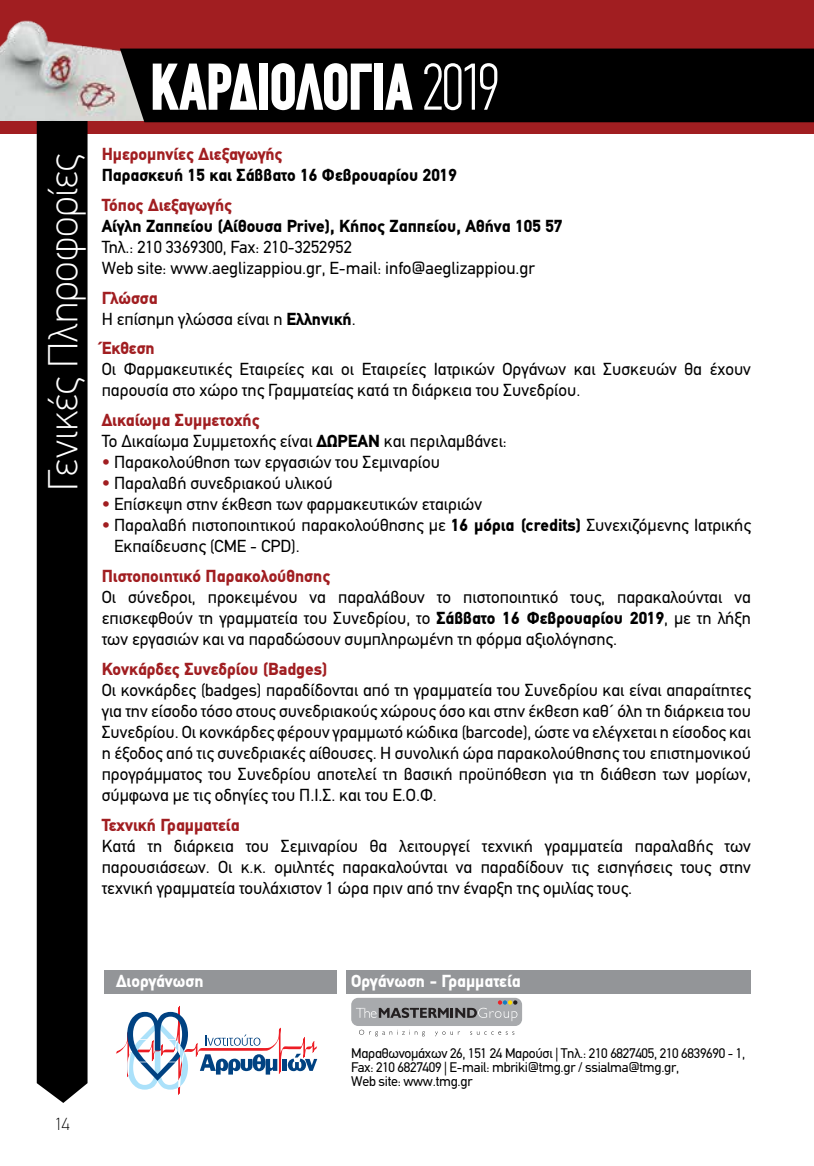
<style>
.page{position:relative;width:814px;height:1166px;background:#fff}
.page>*{position:absolute;margin:0;border:0;box-sizing:border-box;transform-origin:0 0}
.t1{font:900 66.33px "PF Din Text Compressed";letter-spacing:-.04em;color:#fff}
.t2{font:100 42px "PF Din Text";letter-spacing:-.01em;color:#fff}
.t3{font:17.5px/21px "PF Din Text";color:#000}
.t4{font:900 17.5px "PF Din Text";color:#a11e21}
.t5{font:900 17.5px "PF Din Text";color:#000}
.t6{font:900 17.5px "PF Din Text";color:#fff}
.t7{font:100 17.5px "PF Din Text";color:#000}
.t8{font:14px/14px "PF Din Text";letter-spacing:-.02em;color:#000}
.s1{font-weight:100}
.s2{font-weight:900;color:#a11e21}
.s3{font-weight:900}
.s4{color:#a11e21}
</style>
<div class="page">
<div style="left:0;top:0;width:814px;height:134px;background:#a11e21"></div>
<div style="left:37px;top:120px;width:50px;height:983px;background:#000"></div>
<img style="left:0;top:20px;width:154px;height:100px">
<div style="left:120px;top:49px;width:694px;height:73px;background:#000"></div>
<svg style="left:116px;top:1006px;width:201px;height:89px"></svg>
<div style="left:104px;top:970px;width:233px;height:24px;background:#939598"></div>
<div style="left:346px;top:970px;width:404px;height:24px;background:#939598"></div>
<div style="left:351px;top:998px;width:171px;height:28px;background:#a8aaad;border-radius:7px"></div>
<svg style="left:359px;top:1030px;width:66px;height:6px"></svg>
<svg style="left:435px;top:1031px;width:25px;height:5px"></svg>
<svg style="left:470px;top:1031px;width:44px;height:4px"></svg>
<svg style="left:356px;top:1000px;width:161px;height:21px"></svg>
<h1 class="t1" style="left:149px;top:48px;width:352px">ΚΑΡΔΙΟΛΟΓΙΑ <span class="s1">2019</span></h1>
<h2 class="t2" style="left:38px;top:491px;width:338px;rotate:-90deg">Γενικές Πληροφορίες</h2>
<p class="t4" style="left:102px;top:144px;width:182px">Ημερομηνίες Διεξαγωγής</p>
<p class="t5" style="left:102px;top:165px;width:357px">Παρασκευή 15 και Σάββατο 16 Φεβρουαρίου 2019</p>
<p class="t4" style="left:102px;top:194px;width:132px">Τόπος Διεξαγωγής</p>
<p class="t5" style="left:102px;top:215px;width:462px">Αίγλη Ζαππείου (Αίθουσα Prive), Κήπος Ζαππείου, Αθήνα 105 57</p>
<p class="t3" style="left:102px;top:236px;width:435px">Τηλ.: 210 3369300, Fax: 210-3252952<br>Web site: www.aeglizappiou.gr, E-mail: info@aeglizappiou.gr</p>
<p class="t3" style="left:102px;top:287px;width:255px"><span class="s2">Γλώσσα<br></span>Η επίσημη γλώσσα είναι η <span class="s3">Ελληνική</span>.</p>
<p class="t4" style="left:102px;top:338px;width:55px">Έκθεση</p>
<p class="t3" style="left:102px;top:359px;width:650px">Οι Φαρμακευτικές Εταιρείες και οι Εταιρείες Ιατρικών Οργάνων και Συσκευών θα έχουν παρουσία στο χώρο της Γραμματείας κατά τη διάρκεια του Συνεδρίου.</p>
<p class="t3" style="left:102px;top:410px;width:406px"><span class="s2">Δικαίωμα Συμμετοχής<br></span>Το Δικαίωμα Συμμετοχής είναι <span class="s3">ΔΩΡΕΑΝ</span> και περιλαμβάνει:</p>
<p class="t3" style="left:102px;top:452px;width:340px"><span class="s4">•</span> Παρακολούθηση των εργασιών του Σεμιναρίου</p>
<p class="t3" style="left:102px;top:473px;width:232px"><span class="s4">•</span> Παραλαβή συνεδριακού υλικού</p>
<p class="t3" style="left:102px;top:494px;width:382px"><span class="s4">•</span> Επίσκεψη στην έκθεση των φαρμακευτικών εταιριών</p>
<p class="t3" style="left:114px;top:515px;width:638px;text-indent:-12px"><span class="s4">•</span> Παραλαβή πιστοποιητικού παρακολούθησης με <span class="s3">16 μόρια (credits)</span> Συνεχιζόμενης Ιατρικής<br>Εκπαίδευσης (CME - CPD).</p>
<p class="t4" style="left:102px;top:565px;width:230px">Πιστοποιητικό Παρακολούθησης</p>
<p class="t3" style="left:102px;top:586px;width:650px;text-align:justify">Οι σύνεδροι, προκειμένου να παραλάβουν το πιστοποιητικό τους, παρακαλούνται να επισκεφθούν τη γραμματεία του Συνεδρίου, το <span class="s3">Σάββατο 16 Φεβρουαρίου 2019</span>, με τη λήξη των εργασιών και να παραδώσουν συμπληρωμένη τη φόρμα αξιολόγησης.</p>
<p class="t4" style="left:102px;top:658px;width:227px">Κονκάρδες Συνεδρίου (Badges)</p>
<p class="t3" style="left:102px;top:679px;width:650px;text-align:justify">Οι κονκάρδες (badges) παραδίδονται από τη γραμματεία του Συνεδρίου και είναι απαραίτητες για την είσοδο τόσο στους συνεδριακούς χώρους όσο και στην έκθεση καθ΄ όλη τη διάρκεια του Συνεδρίου. Οι κονκάρδες φέρουν γραμμωτό κώδικα (barcode), ώστε να ελέγχεται η είσοδος και η έξοδος από τις συνεδριακές αίθουσες. Η συνολική ώρα παρακολούθησης του επιστημονικού προγράμματος του Συνεδρίου αποτελεί τη βασική προϋπόθεση για τη διάθεση των μορίων, σύμφωνα με τις οδηγίες του Π.Ι.Σ. και του Ε.Ο.Φ.</p>
<p class="t4" style="left:102px;top:814px;width:139px">Τεχνική Γραμματεία</p>
<p class="t3" style="left:102px;top:835px;width:650px;text-align:justify">Κατά τη διάρκεια του Σεμιναρίου θα λειτουργεί τεχνική γραμματεία παραλαβής των παρουσιάσεων. Οι κ.κ. ομιλητές παρακαλούνται να παραδίδουν τις εισηγήσεις τους στην τεχνική γραμματεία τουλάχιστον 1 ώρα πριν από την έναρξη της ομιλίας τους.</p>
<p class="t6" style="left:116px;top:970px;width:89px">Διοργάνωση</p>
<p class="t6" style="left:351px;top:970px;width:171px">Οργάνωση - Γραμματεία</p>
<p class="t7" style="left:55px;top:1114px;width:16px">14</p>
<p class="t8" style="left:351px;top:1046px;width:395px">Μαραθωνομάχων 26, 151 24 Μαρούσι | Tηλ.: 210 6827405, 210 6839690 - 1,<br>Fax: 210 6827409 | E-mail: mbriki@tmg.gr / ssialma@tmg.gr,<br>Web site: www.tmg.gr</p>
</div>
